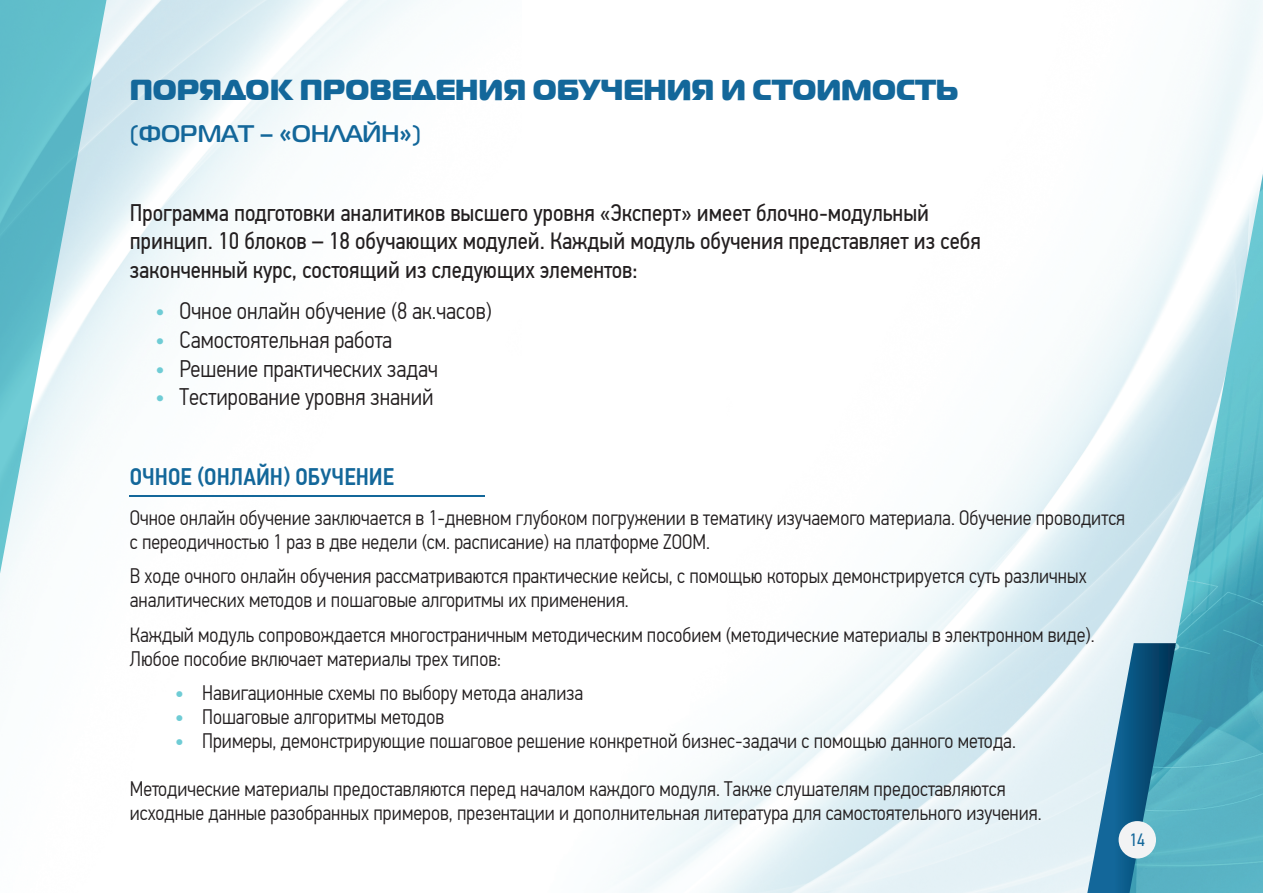
<style>
.page{position:relative;width:1263px;height:893px;background:#fff}
.page>*{position:absolute;margin:0;border:0;box-sizing:border-box;transform-origin:0 0}
.t1{font:28.8px "ft 40";color:#13679a}
.t2{font:24px/28.8px "PF Din Text Cond Pro";color:#231f20}
.t3{font:300 24px "PF Din Text Cond Pro";color:#231f20}
.t4{font:500 24px "PF Din Text Cond Pro";color:#13679a}
.t5{font:700 24px "Magistral";color:#13679a}
.t6{font:300 21px/24px "PF Din Text Cond Pro";color:#231f20}
.t7{font:17.85px "PF Din Text Cond Pro";color:#13679a}
.s1{font-weight:400;color:#6fccd5}
.s2{font-weight:500;color:#6fccd5}
</style>
<div class="page">
<img style="left:0;top:0;width:485px;height:601px">
<img style="left:620px;top:0;width:643px;height:893px">
<svg style="left:0;top:0;width:106px;height:592px"></svg>
<svg style="left:1087px;top:643px;width:42px;height:250px;background:#89b4cc"></svg>
<img style="left:1129px;top:174px;width:134px;height:719px">
<hr style="left:130px;top:495px;width:355px;height:1px;background:#13679a">
<div style="left:1118px;top:821px;width:38px;height:37px;background:#f2f3f4;border-radius:50%"></div>
<h1 class="t1" style="left:130px;top:71px;width:830px">ПОРЯДОК ПРОВЕДЕНИЯ ОБУЧЕНИЯ И СТОИМОСТЬ</h1>
<p class="t5" style="left:130px;top:118px;width:293px">(ФОРМАТ – «ОНЛАЙН»)</p>
<p class="t2" style="left:130px;top:198px;width:852px">Программа подготовки аналитиков высшего уровня «Эксперт» имеет блочно-модульный принцип. 10 блоков – 18 обучающих модулей. Каждый модуль обучения представляет из себя законченный курс, состоящий из следующих элементов:</p>
<p class="t3" style="left:155px;top:297px;width:338px"><span class="s1">•</span> Очное онлайн обучение (8 ак.часов)</p>
<p class="t3" style="left:155px;top:326px;width:238px"><span class="s1">•</span> Самостоятельная работа</p>
<p class="t3" style="left:155px;top:355px;width:284px"><span class="s1">•</span> Решение практических задач</p>
<p class="t3" style="left:155px;top:383px;width:280px"><span class="s1">•</span> Тестирование уровня знаний</p>
<p class="t4" style="left:130px;top:463px;width:266px">ОЧНОЕ (ОНЛАЙН) ОБУЧЕНИЕ</p>
<p class="t6" style="left:130px;top:505px;width:997px">Очное онлайн обучение заключается в 1-дневном глубоком погружении в тематику изучаемого материала. Обучение проводится с переодичностью 1 раз в две недели (см. расписание) на платформе ZOOM.</p>
<p class="t6" style="left:130px;top:564px;width:958px">В ходе очного онлайн обучения рассматриваются практические кейсы, с помощью которых демонстрируется суть различных аналитических методов и пошаговые алгоритмы их применения.</p>
<p class="t6" style="left:130px;top:622px;width:966px">Каждый модуль сопровождается многостраничным методическим пособием (методические материалы в электронном виде).<br>Любое пособие включает материалы трех типов:</p>
<p class="t6" style="left:175px;top:681px;width:410px"><span class="s2">•</span> Навигационные схемы по выбору метода анализа</p>
<p class="t6" style="left:175px;top:705px;width:271px"><span class="s2">•</span> Пошаговые алгоритмы методов</p>
<p class="t6" style="left:175px;top:729px;width:843px"><span class="s2">•</span> Примеры, демонстрирующие пошаговое решение конкретной бизнес-задачи с помощью данного метода.</p>
<p class="t6" style="left:130px;top:777px;width:913px">Методические материалы предоставляются перед началом каждого модуля. Также слушателям предоставляются исходные данные разобранных примеров, презентации и дополнительная литература для самостоятельного изучения.</p>
<p class="t7" style="left:1129px;top:829px;width:17px">14</p>
</div>
